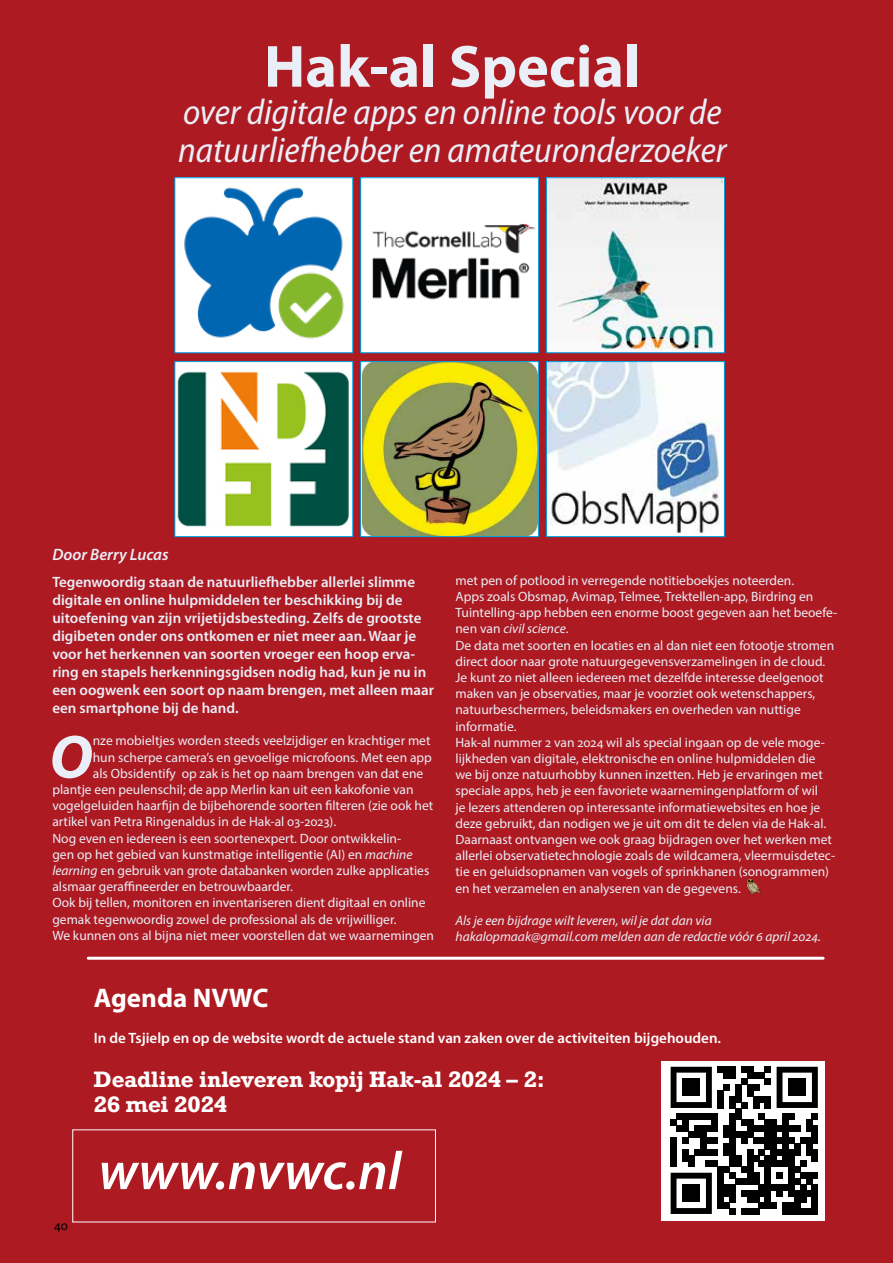
<style>
.page{position:relative;width:893px;height:1263px;background:#ad1a22}
.page>*{position:absolute;margin:0;border:0;box-sizing:border-box;transform-origin:0 0}
.t1{font:italic 700 61.5px "Myriad Pro";color:#eaeef7}
.t2{font:700 60px "Myriad Pro";color:#eaeef7}
.t3{font:italic 600 54px "Myriad Pro";letter-spacing:.01em;color:#fff}
.t4{font:italic semi-condensed 36px/37.5px "Myriad Pro";color:#eaeef7}
.t5{font:700 27px "Myriad Pro";color:#fff}
.t6{font:700 21px/25.2px "Rockwell";color:#fff}
.t7{font:italic 600 16.5px "Myriad Pro";color:#eaeef7}
.t8{font:600 15px/18px "Myriad Pro";color:#eaeef7}
.t9{font:600 15px "Myriad Pro";color:#fff}
.t10{font:13.5px/16.2px "Myriad Pro";color:#eaeef7}
.t11{font:italic 13.5px/16.2px "Myriad Pro";color:#eaeef7}
.t12{font:13.5px "Myriad Pro";color:#000}
.s1{font-style:italic}
</style>
<div class="page">
<hr style="left:88px;top:957px;width:735px;height:3px;background:#fff">
<div style="left:661px;top:1061px;width:164px;height:159px;background:#fff"></div>
<svg style="left:671px;top:1067px;width:147px;height:147px"></svg>
<div style="left:682px;top:1078px;width:18px;height:18px;background:#000"></div>
<div style="left:788px;top:1078px;width:18px;height:18px;background:#000"></div>
<div style="left:682px;top:1184px;width:18px;height:18px;background:#000"></div>
<img style="left:176px;top:179px;width:175px;height:172px">
<div style="left:174px;top:177px;width:179px;height:176px;border:1px solid #009ee0"></div>
<div style="left:175px;top:362px;width:178px;height:175px;background:#fff"></div>
<img style="left:177px;top:371px;width:172px;height:156px">
<div style="left:174px;top:361px;width:179px;height:176px;border:1px solid #009ee0"></div>
<div style="left:361px;top:178px;width:178px;height:175px;background:#fff"></div>
<img style="left:372px;top:223px;width:164px;height:77px">
<div style="left:360px;top:177px;width:179px;height:176px;border:1px solid #009ee0"></div>
<img style="left:362px;top:363px;width:175px;height:172px">
<div style="left:360px;top:361px;width:179px;height:176px;border:1px solid #009ee0"></div>
<img style="left:548px;top:179px;width:175px;height:172px">
<div style="left:546px;top:177px;width:179px;height:176px;border:1px solid #009ee0"></div>
<img style="left:548px;top:363px;width:175px;height:172px">
<div style="left:546px;top:361px;width:179px;height:176px;border:1px solid #009ee0"></div>
<svg style="left:747px;top:879px;width:14px;height:16px"></svg>
<h2 class="t2" style="left:264px;top:33px;width:378px">Hak-al Special</h2>
<h3 class="t4" style="left:178px;top:94px;width:550px">over digitale apps en online tools voor de natuurliefhebber en amateuronderzoeker</h3>
<p class="t7" style="left:52px;top:545px;width:118px">Door Berry Lucas</p>
<p class="t8" style="left:52px;top:573px;width:383px">Tegenwoordig staan de natuurliefhebber allerlei slimme digitale en online hulpmiddelen ter beschikking bij de uitoefening van zijn vrijetijdsbesteding. Zelfs de grootste digibeten onder ons ontkomen er niet meer aan. Waar je voor het herkennen van soorten vroeger een hoop erva&shy;ring en stapels herkenningsgidsen nodig had, kun je nu in een oogwenk een soort op naam brengen, met alleen maar een smartphone bij de hand.</p>
<h1 class="t1" style="left:49px;top:723px;width:45px">O</h1>
<p class="t10" style="left:93px;top:732px;width:339px">nze mobieltjes worden steeds veelzijdiger en krachtiger met</p>
<p class="t10" style="left:93px;top:749px;width:341px">hun scherpe camera’s en gevoelige microfoons. Met een app</p>
<p class="t10" style="left:93px;top:765px;width:332px">als Obsidentify op zak is het op naam brengen van dat ene</p>
<p class="t10" style="left:52px;top:781px;width:363px">plantje een peulenschil; de app Merlin kan uit een kakofonie van</p>
<p class="t10" style="left:52px;top:797px;width:382px">vogelgeluiden haarfijn de bijbehorende soorten filteren (zie ook het</p>
<p class="t10" style="left:52px;top:813px;width:285px">artikel van Petra Ringenaldus in de Hak-al 03-2023).</p>
<p class="t10" style="left:52px;top:830px;width:350px">Nog even en iedereen is een soortenexpert. Door ontwikkelin-</p>
<p class="t10" style="left:52px;top:846px;width:362px">gen op het gebied van kunstmatige intelligentie (AI) en <span class="s1">machine</span></p>
<p class="t10" style="left:52px;top:862px;width:378px"><span class="s1">learning</span> en gebruik van grote databanken worden zulke applicaties</p>
<p class="t10" style="left:52px;top:878px;width:242px">alsmaar geraffineerder en betrouwbaarder.</p>
<p class="t10" style="left:52px;top:894px;width:375px">Ook bij tellen, monitoren en inventariseren dient digitaal en online</p>
<p class="t10" style="left:52px;top:911px;width:346px">gemak tegenwoordig zowel de professional als de vrijwilliger.</p>
<p class="t10" style="left:52px;top:927px;width:383px">We kunnen ons al bijna niet meer voorstellen dat we waarnemingen</p>
<p class="t10" style="left:455px;top:572px;width:383px">met pen of potlood in verregende notitieboekjes noteerden.<br>Apps zoals Obsmap, Avimap, Telmee, Trektellen-app, Birdring en Tuintelling-app hebben een enorme boost gegeven aan het beoefe&shy;nen van <span class="s1">civil science</span>.<br>De data met soorten en locaties en al dan niet een fotootje stromen direct door naar grote natuurgegevensverzamelingen in de cloud.<br>Je kunt zo niet alleen iedereen met dezelfde interesse deelgenoot maken van je observaties, maar je voorziet ook wetenschappers, natuurbeschermers, beleidsmakers en overheden van nuttige informatie.<br>Hak-al nummer 2 van 2024 wil als special ingaan op de vele moge&shy;lijkheden van digitale, elektronische en online hulpmiddelen die<br>we bij onze natuurhobby kunnen inzetten. Heb je ervaringen met speciale apps, heb je een favoriete waarnemingenplatform of wil<br>je lezers attenderen op interessante informatiewebsites en hoe je deze gebruikt, dan nodigen we je uit om dit te delen via de Hak-al.<br>Daarnaast ontvangen we ook graag bijdragen over het werken met allerlei observatietechnologie zoals de wildcamera, vleermuisdetec&shy;tie en geluidsopnamen van vogels of sprinkhanen (sonogrammen) en het verzamelen en analyseren van de gegevens.</p>
<p class="t11" style="left:455px;top:913px;width:367px">Als je een bijdrage wilt leveren, wil je dat dan via hakalopmaak@gmail.com melden aan de redactie vóór 6 april 2024.</p>
<p class="t12" style="left:54px;top:1217px;width:15px">40</p>
<h3 class="t5" style="left:94px;top:983px;width:176px">Agenda NVWC</h3>
<p class="t9" style="left:94px;top:1030px;width:629px">In de Tsjielp en op de website wordt de actuele stand van zaken over de activiteiten bijgehouden.</p>
<h3 class="t6" style="left:94px;top:1066px;width:453px">Deadline inleveren kopij Hak-al 2024 – 2:<br>26 mei 2024</h3>
<h3 class="t3" style="left:99px;top:1141px;width:304px">www.nvwc.nl</h3>
</div>
